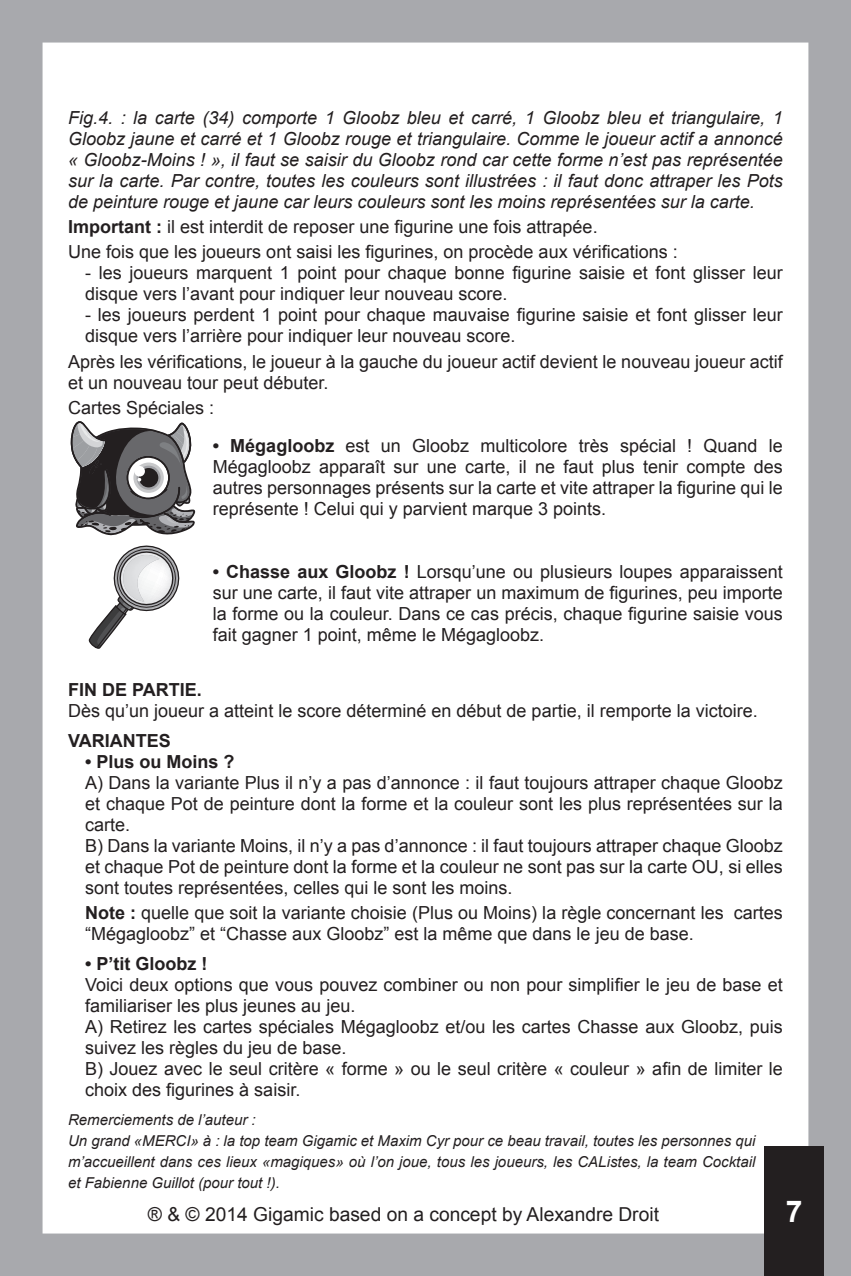
<style>
.page{position:relative;width:851px;height:1276px;background:#fff}
.page>*{position:absolute;margin:0;border:0;box-sizing:border-box;transform-origin:0 0}
.t1{font:700 30px "Arial";color:#fff}
.t2{font:19.2px "Arial";color:#231f20}
.t3{font:18px/21px "Arial";color:#231f20}
.t4{font:italic 18px/21px "Arial";color:#231f20;text-align:justify}
.t5{font:700 18px "Arial";color:#231f20}
.t6{font:italic 15px/21px "Arial";color:#231f20}
.s1{font-weight:700}
</style>
<div class="page">
<div style="left:0;top:0;width:850px;height:1276px;background:#a8a9ad"></div>
<div style="left:44px;top:44px;width:762px;height:1188px;background:#fff"></div>
<div style="left:764px;top:1146px;width:59px;height:130px;background:#231f20"></div>
<svg style="left:70px;top:421px;width:126px;height:228px"></svg>
<p class="t4" style="left:68px;top:107px;width:716px">Fig.4. : la carte (34) comporte 1 Gloobz bleu et carré, 1 Gloobz bleu et triangulaire, 1<br>Gloobz jaune et carré et 1 Gloobz rouge et triangulaire. Comme le joueur actif a annoncé « Gloobz-Moins ! », il faut se saisir du Gloobz rond car cette forme n’est pas représentée sur la carte. Par contre, toutes les couleurs sont illustrées : il faut donc attraper les Pots de peinture rouge et jaune car leurs couleurs sont les moins représentées sur la carte.</p>
<p class="t3" style="left:68px;top:214px;width:611px;line-height:25.2px"><span class="s1">Important :</span> il est interdit de reposer une figurine une fois attrapée.<br>Une fois que les joueurs ont saisi les figurines, on procède aux vérifications :</p>
<p class="t3" style="left:85px;top:262px;width:699px">- les joueurs marquent 1 point pour chaque bonne figurine saisie et font glisser leur disque vers l’avant pour indiquer leur nouveau score.</p>
<p class="t3" style="left:85px;top:304px;width:699px">- les joueurs perdent 1 point pour chaque mauvaise figurine saisie et font glisser leur disque vers l’arrière pour indiquer leur nouveau score.</p>
<p class="t3" style="left:68px;top:351px;width:716px">Après les vérifications, le joueur à la gauche du joueur actif devient le nouveau joueur actif et un nouveau tour peut débuter.</p>
<p class="t3" style="left:68px;top:397px;width:148px">Cartes Spéciales :</p>
<p class="t3" style="left:213px;top:435px;width:571px;text-align:justify"><span class="s1">• Mégagloobz</span> est un Gloobz multicolore très spécial ! Quand le Mégagloobz apparaît sur une carte, il ne faut plus tenir compte des autres personnages présents sur la carte et vite attraper la figurine qui le représente ! Celui qui y parvient marque 3 points.</p>
<p class="t3" style="left:213px;top:561px;width:571px;text-align:justify"><span class="s1">• Chasse aux Gloobz !</span> Lorsqu’une ou plusieurs loupes apparaissent sur une carte, il faut vite attraper un maximum de figurines, peu importe la forme ou la couleur. Dans ce cas précis, chaque figurine saisie vous fait gagner 1 point, même le Mégagloobz.</p>
<p class="t5" style="left:68px;top:680px;width:135px">FIN DE PARTIE.</p>
<p class="t3" style="left:68px;top:700px;width:691px">Dès qu’un joueur a atteint le score déterminé en début de partie, il remporte la victoire.</p>
<p class="t5" style="left:68px;top:730px;width:104px">VARIANTES</p>
<p class="t5" style="left:85px;top:751px;width:151px">• Plus ou Moins ?</p>
<p class="t3" style="left:85px;top:772px;width:699px">A) Dans la variante Plus il n’y a pas d’annonce : il faut toujours attraper chaque Gloobz et chaque Pot de peinture dont la forme et la couleur sont les plus représentées sur la carte.<br>B) Dans la variante Moins, il n’y a pas d’annonce : il faut toujours attraper chaque Gloobz et chaque Pot de peinture dont la forme et la couleur ne sont pas sur la carte OU, si elles sont toutes représentées, celles qui le sont les moins.</p>
<p class="t3" style="left:85px;top:902px;width:699px"><span class="s1">Note :</span> quelle que soit la variante choisie (Plus ou Moins) la règle concernant les cartes “Mégagloobz” et “Chasse aux Gloobz” est la même que dans le jeu de base.</p>
<p class="t5" style="left:85px;top:953px;width:124px">• P’tit Gloobz !</p>
<p class="t3" style="left:85px;top:974px;width:699px">Voici deux options que vous pouvez combiner ou non pour simplifier le jeu de base et familiariser les plus jeunes au jeu.<br>A) Retirez les cartes spéciales Mégagloobz et/ou les cartes Chasse aux Gloobz, puis suivez les règles du jeu de base.<br>B) Jouez avec le seul critère « forme » ou le seul critère « couleur » afin de limiter le choix des figurines à saisir.</p>
<p class="t6" style="left:68px;top:1109px;width:688px">Remerciements de l’auteur :<br>Un grand «MERCI» à : la top team Gigamic et Maxim Cyr pour ce beau travail, toutes les personnes qui m’accueillent dans ces lieux «magiques» où l’on joue, tous les joueurs, les CAListes, la team Cocktail et Fabienne Guillot (pour tout !).</p>
<p class="t2" style="left:148px;top:1203px;width:512px">® &amp; © 2014 Gigamic based on a concept by Alexandre Droit</p>
<h1 class="t1" style="left:785px;top:1195px;width:18px">7</h1>
</div>
